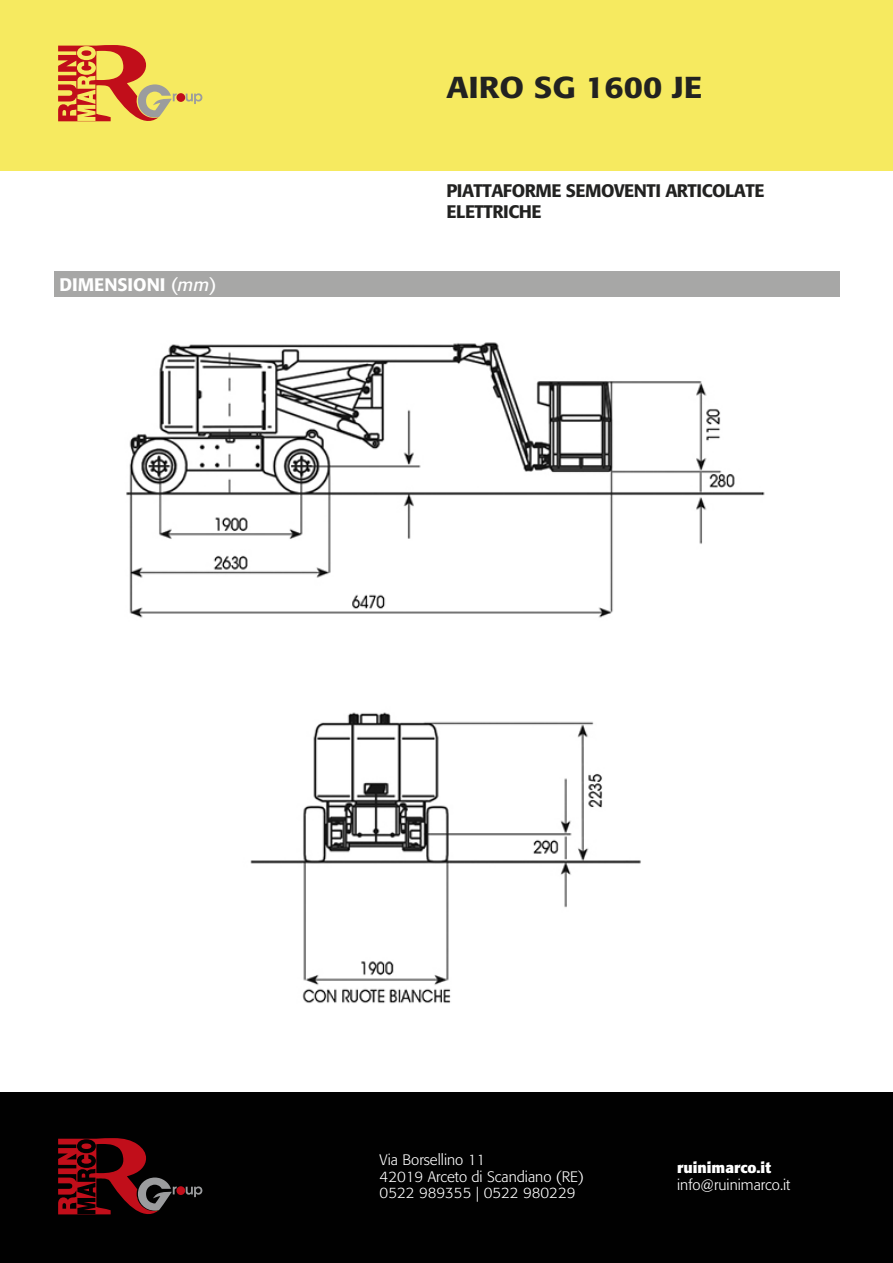
<style>
.page{position:relative;width:893px;height:1263px;background:#fff}
.page>*{position:absolute;margin:0;border:0;box-sizing:border-box;transform-origin:0 0}
.t1{font:500 30px "Formata";color:#222221;scale:1.1 1}
.t2{font:500 18px/21.6px "Formata";letter-spacing:-.025em;color:#222221}
.t3{font:500 18px "Formata";color:#fff}
.t4{font:300 15px/16.5px "Formata";color:#fff}
.t5{font:700 15px "Formata";color:#fff}
.s1{font-weight:400}
.s2{font-weight:400;font-style:italic}
</style>
<div class="page">
<div style="left:54px;top:271px;width:785px;height:26px;background:#a7a7a6"></div>
<div style="left:0;top:0;width:893px;height:170px;background:#f6ea60"></div>
<div style="left:0;top:1093px;width:893px;height:170px;background:#010101"></div>
<svg style="left:186px;top:93px;width:16px;height:11px"></svg>
<div style="left:176px;top:93px;width:9px;height:9px;background:#c10e1a;border-radius:50%"></div>
<svg style="left:58px;top:45px;width:119px;height:77px"></svg>
<svg style="left:186px;top:1186px;width:16px;height:11px"></svg>
<div style="left:176px;top:1186px;width:9px;height:9px;background:#c10e1a;border-radius:50%"></div>
<svg style="left:58px;top:1138px;width:119px;height:77px"></svg>
<img style="left:126px;top:342px;width:639px;height:661px">
<p class="t3" style="left:59px;top:274px;width:159px">DIMENSIONI <span class="s1">(</span><span class="s2">mm</span><span class="s1">)</span></p>
<h1 class="t1" style="left:446px;top:68px;width:234px">AIRO SG 1600 JE</h1>
<p class="t2" style="left:446px;top:179px;width:319px">PIATTAFORME SEMOVENTI ARTICOLATE<br>ELETTRICHE</p>
<p class="t4" style="left:380px;top:1152px;width:206px">Via Borsellino 11<br>42019 Arceto di Scandiano (RE)<br>0522 989355 | 0522 980229</p>
<p class="t5" style="left:677px;top:1158px;width:95px">ruinimarco.it</p>
<p class="t4" style="left:677px;top:1176px;width:115px">info@ruinimarco.it</p>
</div>
